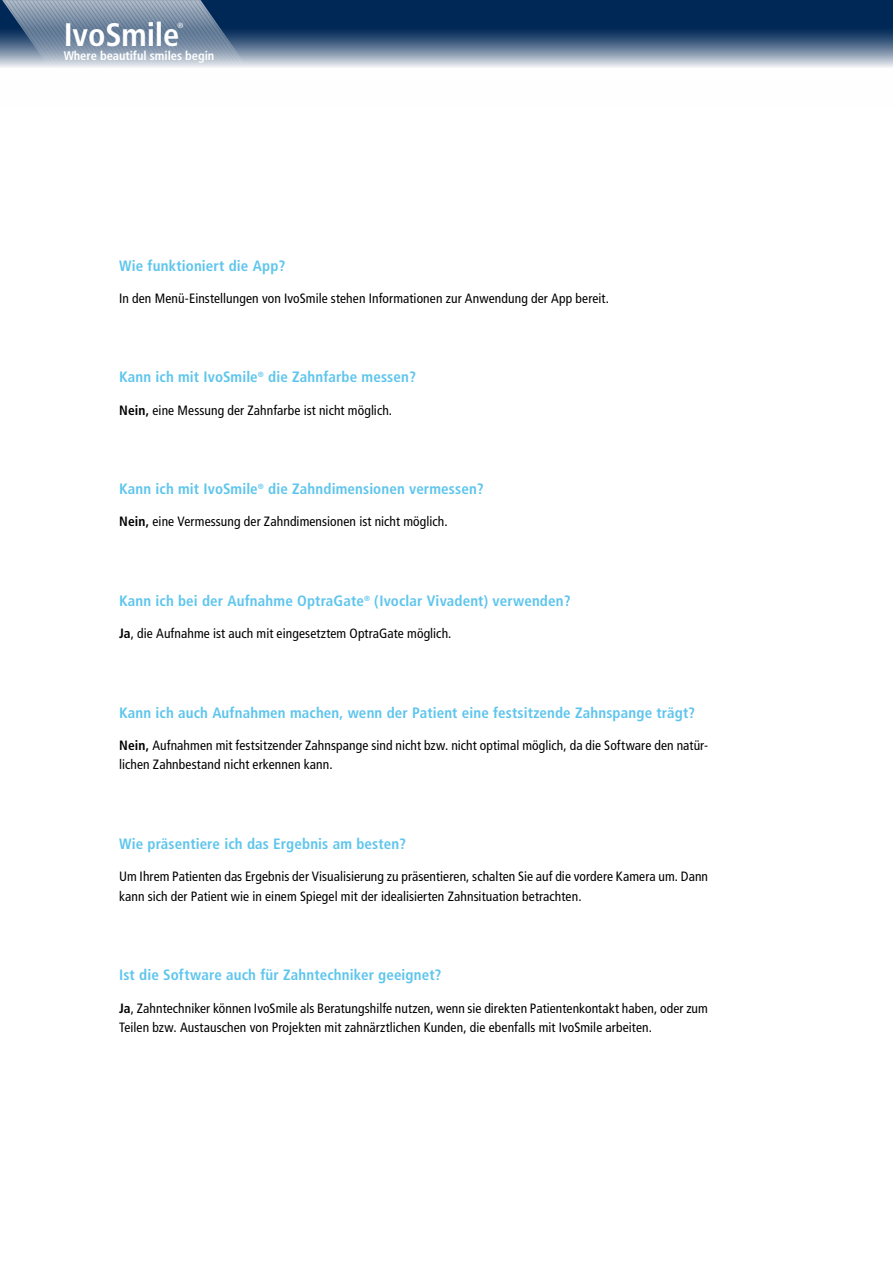
<style>
.page{position:relative;width:893px;height:1263px;background:#fff}
.page>*{position:absolute;margin:0;border:0;box-sizing:border-box;transform-origin:0 0}
.t1{font:700 condensed 32.55px "Frutiger";letter-spacing:-.005em;color:#fff}
.t2{font:700 condensed 15px "Frutiger";letter-spacing:.01em;color:#5ec5ed}
.t3{font:condensed 13.5px/19.5px "Frutiger";letter-spacing:.005em;color:#000}
.t4{font:700 condensed 12.45px "Frutiger";letter-spacing:-.005em;color:#fff}
.t5{font:300 7.5px "Frutiger";color:#fff}
.s1{font-weight:700}
</style>
<div class="page">
<svg style="left:0;top:0;width:893px;height:67px;background:#3c5a7e"></svg>
<svg style="left:2px;top:0;width:248px;height:68px;background:#7d90a7"></svg>
<h1 class="t1" style="left:64px;top:15px;width:117px">IvoSmile</h1>
<p class="t5" style="left:177px;top:21px;width:7px">®</p>
<p class="t4" style="left:64px;top:49px;width:152px">Where beautiful smiles begin</p>
<p class="t2" style="left:119px;top:257px;width:168px">Wie funktioniert die App?</p>
<p class="t3" style="left:119px;top:289px;width:492px">In den Menü-Einstellungen von IvoSmile stehen Informationen zur Anwendung der App bereit.</p>
<p class="t2" style="left:119px;top:368px;width:298px">Kann ich mit IvoSmile<sup>®</sup> die Zahnfarbe messen?</p>
<p class="t3" style="left:119px;top:400px;width:275px"><span class="s1">Nein,</span> eine Messung der Zahnfarbe ist nicht möglich.</p>
<p class="t2" style="left:119px;top:480px;width:366px">Kann ich mit IvoSmile<sup>®</sup> die Zahndimensionen vermessen?</p>
<p class="t3" style="left:119px;top:512px;width:330px"><span class="s1">Nein,</span> eine Vermessung der Zahndimensionen ist nicht möglich.</p>
<p class="t2" style="left:119px;top:592px;width:453px">Kann ich bei der Aufnahme OptraGate<sup>®</sup> (Ivoclar Vivadent) verwenden?</p>
<p class="t3" style="left:119px;top:624px;width:334px"><span class="s1">Ja</span>, die Aufnahme ist auch mit eingesetztem OptraGate möglich.</p>
<p class="t2" style="left:119px;top:704px;width:578px">Kann ich auch Aufnahmen machen, wenn der Patient eine festsitzende Zahnspange trägt?</p>
<p class="t3" style="left:119px;top:736px;width:590px"><span class="s1">Nein,</span> Aufnahmen mit festsitzender Zahnspange sind nicht bzw. nicht optimal möglich, da die Software den natür&shy;lichen Zahnbestand nicht erkennen kann.</p>
<p class="t2" style="left:119px;top:835px;width:289px">Wie präsentiere ich das Ergebnis am besten?</p>
<p class="t3" style="left:119px;top:867px;width:591px">Um Ihrem Patienten das Ergebnis der Visualisierung zu präsentieren, schalten Sie auf die vordere Kamera um. Dann kann sich der Patient wie in einem Spiegel mit der idealisierten Zahnsituation betrachten.</p>
<p class="t2" style="left:119px;top:966px;width:324px">Ist die Software auch für Zahntechniker geeignet?</p>
<p class="t3" style="left:119px;top:998px;width:590px"><span class="s1">Ja</span>, Zahntechniker können IvoSmile als Beratungshilfe nutzen, wenn sie direkten Patientenkontakt haben, oder zum<br>Teilen bzw. Austauschen von Projekten mit zahnärztlichen Kunden, die ebenfalls mit IvoSmile arbeiten.</p>
</div>
